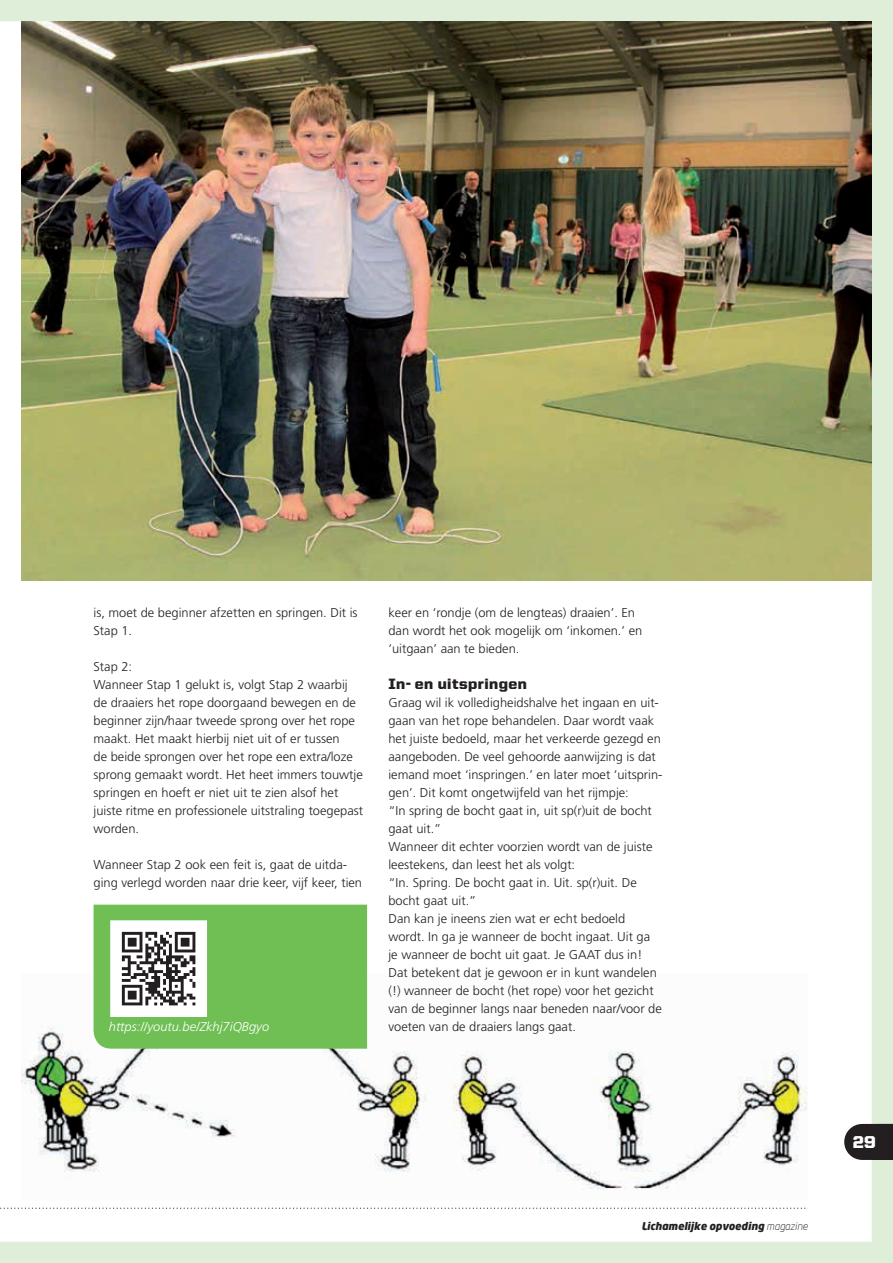
<style>
.page{position:relative;width:893px;height:1263px;background:#dfeed8}
.page>*{position:absolute;margin:0;border:0;box-sizing:border-box;transform-origin:0 0}
.t1{font:900 17.25px "United Sans Reg";color:#fff}
.t2{font:900 15px "United Sans Reg";letter-spacing:.025em;color:#231f20}
.t3{font:300 12.75px/18px "Frutiger LT Std";color:#231f20}
.t4{font:italic 300 12.75px "Frutiger LT Std";color:#fff}
.t5{font:italic 900 10.5px "Neo Sans";color:#231f20}
.s1{font-weight:300}
</style>
<div class="page">
<div style="left:0;top:21px;width:872px;height:1221px;background:#fff"></div>
<img style="left:21px;top:973px;width:787px;height:227px">
<img style="left:21px;top:21px;width:851px;height:560px">
<svg style="left:94px;top:905px;width:273px;height:144px;background:#81be6d"></svg>
<svg style="left:844px;top:1124px;width:49px;height:36px;background:#353132"></svg>
<svg style="left:0;top:1207px;width:808px;height:2px;background:#e0e0e0"></svg>
<p class="t3" style="left:94px;top:603px;width:266px">is, moet de beginner afzetten en springen. Dit is<br>Stap 1.</p>
<p class="t3" style="left:94px;top:657px;width:271px">Stap 2:<br>Wanneer Stap 1 gelukt is, volgt Stap 2 waarbij de draaiers het rope doorgaand bewegen en de beginner zijn/haar tweede sprong over het rope maakt. Het maakt hierbij niet uit of er tussen<br>de beide sprongen over het rope een extra/loze sprong gemaakt wordt. Het heet immers touwtje springen en hoeft er niet uit te zien alsof het juiste ritme en professionele uitstraling toegepast worden.</p>
<p class="t3" style="left:94px;top:855px;width:270px">Wanneer Stap 2 ook een feit is, gaat de uitda&shy;ging verlegd worden naar drie keer, vijf keer, tien</p>
<p class="t4" style="left:109px;top:1019px;width:162px">https://youtu.be/Zkhj7iQBgyo</p>
<p class="t3" style="left:388px;top:603px;width:255px">keer en ‘rondje (om de lengteas) draaien’. En dan wordt het ook mogelijk om ‘inkomen.’ en ‘uitgaan’ aan te bieden.</p>
<p class="t2" style="left:388px;top:675px;width:140px">In- en uitspringen</p>
<p class="t3" style="left:388px;top:693px;width:276px">Graag wil ik volledigheidshalve het ingaan en uit&shy;gaan van het rope behandelen. Daar wordt vaak het juiste bedoeld, maar het verkeerde gezegd en aangeboden. De veel gehoorde aanwijzing is dat iemand moet ‘inspringen.’ en later moet ‘uitsprin&shy;gen’. Dit komt ongetwijfeld van het rijmpje:<br>“In spring de bocht gaat in, uit sp(r)uit de bocht gaat uit.”<br>Wanneer dit echter voorzien wordt van de juiste leestekens, dan leest het als volgt:<br>“In. Spring. De bocht gaat in. Uit. sp(r)uit. De bocht gaat uit.”<br>Dan kan je ineens zien wat er echt bedoeld wordt. In ga je wanneer de bocht ingaat. Uit ga je wanneer de bocht uit gaat. Je GAAT dus in!<br>Dat betekent dat je gewoon er in kunt wandelen (!) wanneer de bocht (het rope) voor het gezicht van de beginner langs naar beneden naar/voor de voeten van de draaiers langs gaat.</p>
<p class="t5" style="left:641px;top:1219px;width:168px">Lichamelijke opvoeding <span class="s1">magazine</span></p>
<h1 class="t1" style="left:853px;top:1133px;width:25px">29</h1>
</div>
